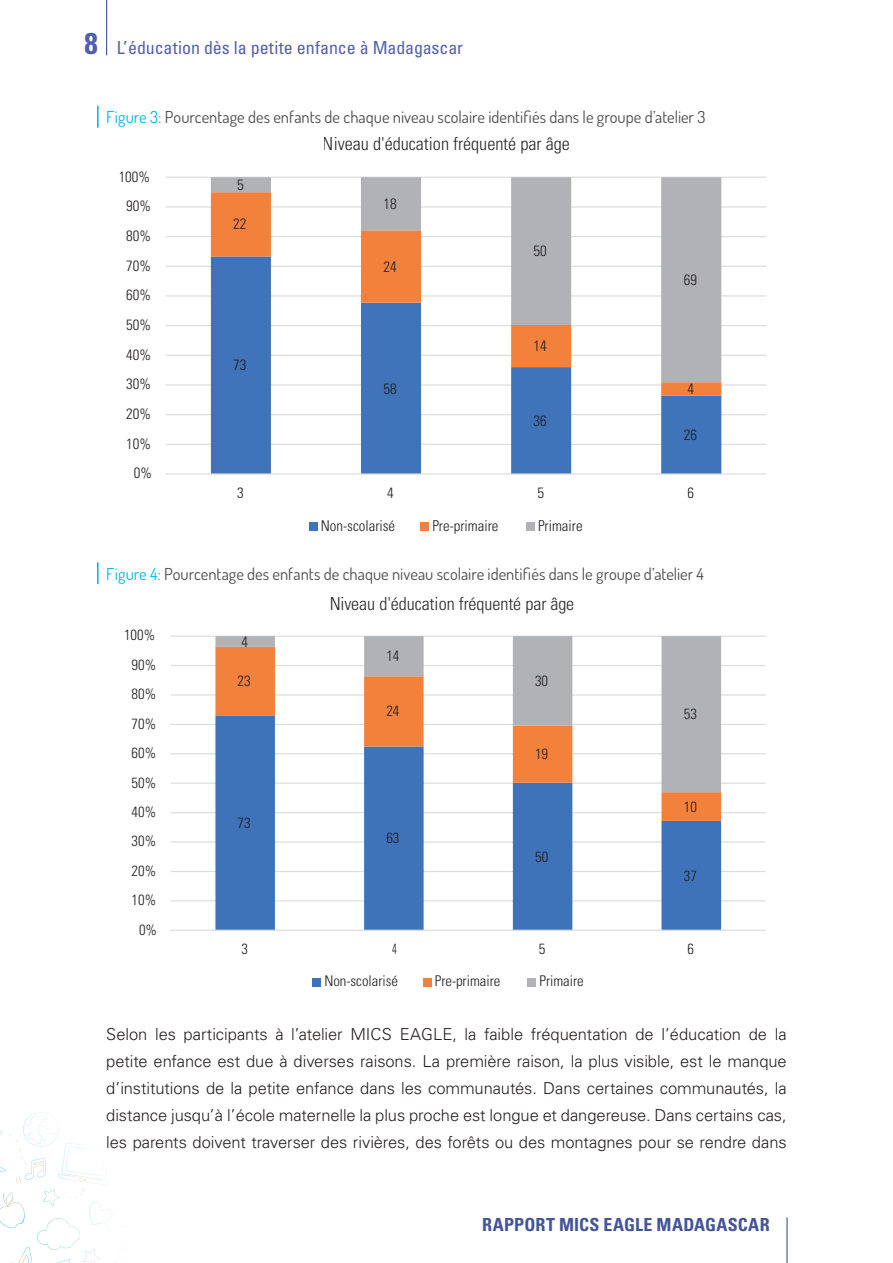
<style>
.page{position:relative;width:893px;height:1263px;background:#fff}
.page>*{position:absolute;margin:0;border:0;box-sizing:border-box;transform-origin:0 0}
.t1{font:300 condensed 18.15px "Univers LT Std";color:#000001}
.t2{font:condensed 18px "Univers LT Std";letter-spacing:-.005em;color:#5160ac}
.t3{font:300 condensed 18px "Univers LT Std";color:#000001}
.t4{font:700 condensed 18px "Univers LT Std";letter-spacing:.015em;color:#43549a}
.t5{font:300 16.5px/27px "Univers LT Std";letter-spacing:-.005em;color:#262121;text-align:justify}
.t6{font:16.5px "Dosis";color:#4b4c4d}
.t7{font:300 condensed 14.85px "Univers LT Std";color:#231f20}
.t8{font:300 condensed 14.7px "Univers LT Std";color:#231f20}
.t9{font:300 condensed 14.7px "Univers LT Std";color:#231f20;scale:.72 1}
.s1{font-weight:700;font-size:30px}
.s2{color:#00b6f0}
</style>
<div class="page">
<svg style="left:0;top:1112px;width:120px;height:151px"></svg>
<hr style="left:106px;top:0;width:1px;height:55px;background:#253f8e">
<hr style="left:787px;top:1217px;width:1px;height:46px;background:#253f8e">
<hr style="left:97px;top:106px;width:2px;height:21px;background:#00aeef">
<hr style="left:97px;top:563px;width:2px;height:21px;background:#00aeef">
<svg style="left:166px;top:176px;width:601px;height:355px"></svg>
<svg style="left:171px;top:635px;width:595px;height:352px"></svg>
<p class="t2" style="left:84px;top:36px;width:380px"><span class="s1">8</span> L’éducation dès la petite enfance à Madagascar</p>
<p class="t6" style="left:106px;top:106px;width:601px"><span class="s2">Figure 3:</span> Pourcentage des enfants de chaque niveau scolaire identifiés dans le groupe d’atelier 3</p>
<p class="t7" style="left:119px;top:167px;width:33px">100%</p>
<p class="t7" style="left:126px;top:197px;width:26px">90%</p>
<p class="t7" style="left:126px;top:227px;width:26px">80%</p>
<p class="t7" style="left:126px;top:256px;width:26px">70%</p>
<p class="t7" style="left:126px;top:286px;width:26px">60%</p>
<p class="t7" style="left:126px;top:316px;width:26px">50%</p>
<p class="t7" style="left:126px;top:346px;width:26px">40%</p>
<p class="t7" style="left:126px;top:375px;width:26px">30%</p>
<p class="t7" style="left:126px;top:405px;width:26px">20%</p>
<p class="t7" style="left:126px;top:435px;width:26px">10%</p>
<p class="t7" style="left:134px;top:464px;width:20px">0%</p>
<p class="t7" style="left:237px;top:176px;width:8px">5</p>
<p class="t7" style="left:233px;top:215px;width:15px">22</p>
<p class="t7" style="left:233px;top:356px;width:15px">73</p>
<p class="t1" style="left:323px;top:133px;width:249px">Niveau d'éducation fréquenté par âge</p>
<p class="t7" style="left:383px;top:195px;width:15px">18</p>
<p class="t7" style="left:383px;top:258px;width:15px">24</p>
<p class="t7" style="left:383px;top:379px;width:15px">58</p>
<p class="t7" style="left:534px;top:242px;width:15px">50</p>
<p class="t7" style="left:534px;top:337px;width:15px">14</p>
<p class="t7" style="left:534px;top:412px;width:15px">36</p>
<p class="t7" style="left:684px;top:271px;width:15px">69</p>
<p class="t7" style="left:687px;top:380px;width:8px">4</p>
<p class="t7" style="left:684px;top:426px;width:15px">26</p>
<p class="t7" style="left:237px;top:484px;width:8px">3</p>
<p class="t7" style="left:387px;top:484px;width:8px">4</p>
<p class="t7" style="left:537px;top:484px;width:8px">5</p>
<p class="t7" style="left:687px;top:484px;width:8px">6</p>
<p class="t7" style="left:321px;top:517px;width:76px">Non-scolarisé</p>
<p class="t7" style="left:432px;top:517px;width:68px">Pre-primaire</p>
<p class="t7" style="left:538px;top:517px;width:46px">Primaire</p>
<p class="t6" style="left:106px;top:563px;width:599px"><span class="s2">Figure 4:</span> Pourcentage des enfants de chaque niveau scolaire identifiés dans le groupe d’atelier 4</p>
<p class="t8" style="left:124px;top:626px;width:33px">100%</p>
<p class="t8" style="left:132px;top:656px;width:26px">90%</p>
<p class="t8" style="left:132px;top:685px;width:26px">80%</p>
<p class="t8" style="left:132px;top:715px;width:26px">70%</p>
<p class="t8" style="left:132px;top:744px;width:26px">60%</p>
<p class="t8" style="left:132px;top:773px;width:26px">50%</p>
<p class="t8" style="left:132px;top:803px;width:26px">40%</p>
<p class="t8" style="left:132px;top:832px;width:26px">30%</p>
<p class="t8" style="left:132px;top:862px;width:26px">20%</p>
<p class="t8" style="left:132px;top:891px;width:26px">10%</p>
<p class="t8" style="left:139px;top:920px;width:20px">0%</p>
<p class="t8" style="left:241px;top:633px;width:8px">4</p>
<p class="t8" style="left:238px;top:672px;width:15px">23</p>
<p class="t8" style="left:238px;top:814px;width:15px">73</p>
<p class="t3" style="left:329px;top:592px;width:246px">Niveau d'éducation fréquenté par âge</p>
<p class="t8" style="left:386px;top:647px;width:15px">14</p>
<p class="t8" style="left:386px;top:702px;width:15px">24</p>
<p class="t8" style="left:386px;top:829px;width:15px">63</p>
<p class="t8" style="left:535px;top:672px;width:15px">30</p>
<p class="t8" style="left:535px;top:745px;width:15px">19</p>
<p class="t8" style="left:535px;top:847px;width:15px">50</p>
<p class="t8" style="left:684px;top:705px;width:15px">53</p>
<p class="t8" style="left:684px;top:798px;width:15px">10</p>
<p class="t8" style="left:684px;top:867px;width:15px">37</p>
<p class="t8" style="left:241px;top:940px;width:8px">3</p>
<p class="t9" style="left:392px;top:940px;width:8px">4</p>
<p class="t8" style="left:539px;top:940px;width:8px">5</p>
<p class="t8" style="left:688px;top:940px;width:8px">6</p>
<p class="t8" style="left:324px;top:972px;width:75px">Non-scolarisé</p>
<p class="t8" style="left:435px;top:972px;width:67px">Pre-primaire</p>
<p class="t8" style="left:539px;top:972px;width:46px">Primaire</p>
<p class="t5" style="left:106px;top:1020px;width:682px">Selon les participants à l’atelier MICS EAGLE, la faible fréquentation de l’éducation de la petite enfance est due à diverses raisons. La première raison, la plus visible, est le manque d’institutions de la petite enfance dans les communautés. Dans certaines communautés, la distance jusqu’à l’école maternelle la plus proche est longue et dangereuse. Dans certains cas, les parents doivent traverser des rivières, des forêts ou des montagnes pour se rendre dans</p>
<p class="t4" style="left:482px;top:1214px;width:289px">RAPPORT MICS EAGLE MADAGASCAR</p>
</div>
